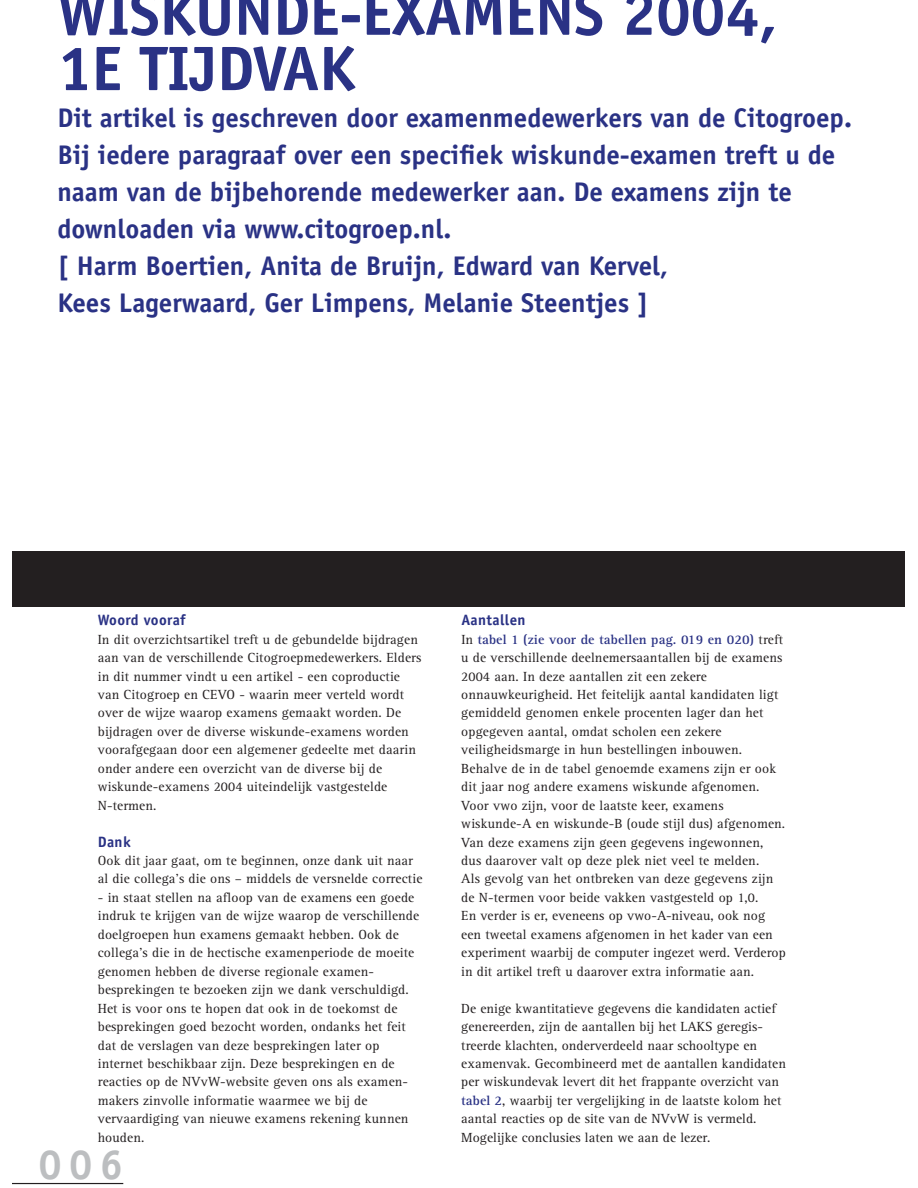
<style>
.page{position:relative;width:918px;height:1188px;background:#fff}
.page>*{position:absolute;margin:0;border:0;box-sizing:border-box;transform-origin:0 0}
.t1{font:700 63px/55.3px "Officina Sans";letter-spacing:-.01em;color:#2a3285}
.t2{font:700 42px "Officina Sans";color:#bcbec0}
.t3{font:700 27px/36.9px "Officina Sans";color:#2a3285}
.t4{font:700 15px "Officina Sans";letter-spacing:.025em;color:#2a3285}
.t5{font:13.65px/18.5px "Rotis Serif";letter-spacing:.01em;color:#231f20}
.s1{font-weight:700;color:#2a3285}
</style>
<div class="page">
<hr style="left:13px;top:1183px;width:110px;height:1px;background:#231f20">
<div style="left:13px;top:551px;width:892px;height:56px;background:#231f20"></div>
<h1 class="t1" style="left:57px;top:-9px;width:722px">WISKUNDE-EXAMENS 2004,<br>1E TIJDVAK</h1>
<p class="t3" style="left:57px;top:102px;width:796px">Dit artikel is geschreven door examenmedewerkers van de Citogroep.<br>Bij iedere paragraaf over een specifiek wiskunde-examen treft u de naam van de bijbehorende medewerker aan. De examens zijn te downloaden via www.citogroep.nl.<br>[ Harm Boertien, Anita de Bruijn, Edward van Kervel,<br>Kees Lagerwaard, Ger Limpens, Melanie Steentjes ]</p>
<p class="t4" style="left:98px;top:614px;width:90px">Woord vooraf</p>
<p class="t5" style="left:98px;top:631px;width:325px">In dit overzichtsartikel treft u de gebundelde bijdragen aan van de verschillende Citogroepmedewerkers. Elders in dit nummer vindt u een artikel - een coproductie van Citogroep en CEVO - waarin meer verteld wordt over de wijze waarop examens gemaakt worden. De bijdragen over de diverse wiskunde-examens worden voorafgegaan door een algemener gedeelte met daarin onder andere een overzicht van de diverse bij de wiskunde-examens 2004 uiteindelijk vastgestelde N-termen.</p>
<p class="t4" style="left:98px;top:836px;width:35px">Dank</p>
<p class="t5" style="left:98px;top:853px;width:326px">Ook dit jaar gaat, om te beginnen, onze dank uit naar al die collega’s die ons – middels de versnelde correctie</p>
<p class="t5" style="left:98px;top:889px;width:323px">- in staat stellen na afloop van de examens een goede indruk te krijgen van de wijze waarop de verschillende doelgroepen hun examens gemaakt hebben. Ook de collega’s die in de hectische examenperiode de moeite genomen hebben de diverse regionale examen&shy;besprekingen te bezoeken zijn we dank verschuldigd.<br>Het is voor ons te hopen dat ook in de toekomst de besprekingen goed bezocht worden, ondanks het feit dat de verslagen van deze besprekingen later op internet beschikbaar zijn. Deze besprekingen en de reacties op de NVvW-website geven ons als examen&shy;makers zinvolle informatie waarmee we bij de vervaardiging van nieuwe examens rekening kunnen houden.</p>
<h2 class="t2" style="left:39px;top:1148px;width:86px">006</h2>
<p class="t4" style="left:461px;top:614px;width:66px">Aantallen</p>
<p class="t5" style="left:461px;top:631px;width:326px">In <span class="s1">tabel 1 (zie voor de tabellen pag. 019 en 020)</span> treft u de verschillende deelnemersaantallen bij de examens 2004 aan. In deze aantallen zit een zekere onnauwkeurigheid. Het feitelijk aantal kandidaten ligt gemiddeld genomen enkele procenten lager dan het opgegeven aantal, omdat scholen een zekere veiligheidsmarge in hun bestellingen inbouwen.<br>Behalve de in de tabel genoemde examens zijn er ook dit jaar nog andere examens wiskunde afgenomen.<br>Voor vwo zijn, voor de laatste keer, examens wiskunde-A en wiskunde-B (oude stijl dus) afgenomen.<br>Van deze examens zijn geen gegevens ingewonnen, dus daarover valt op deze plek niet veel te melden.<br>Als gevolg van het ontbreken van deze gegevens zijn de N-termen voor beide vakken vastgesteld op 1,0.<br>En verder is er, eveneens op vwo-A-niveau, ook nog een tweetal examens afgenomen in het kader van een experiment waarbij de computer ingezet werd. Verderop in dit artikel treft u daarover extra informatie aan.</p>
<p class="t5" style="left:461px;top:1000px;width:326px">De enige kwantitatieve gegevens die kandidaten actief genereerden, zijn de aantallen bij het LAKS geregis&shy;treerde klachten, onderverdeeld naar schooltype en examenvak. Gecombineerd met de aantallen kandidaten per wiskundevak levert dit het frappante overzicht van <span class="s1">tabel 2</span>, waarbij ter vergelijking in de laatste kolom het aantal reacties op de site van de NVvW is vermeld.<br>Mogelijke conclusies laten we aan de lezer.</p>
</div>
